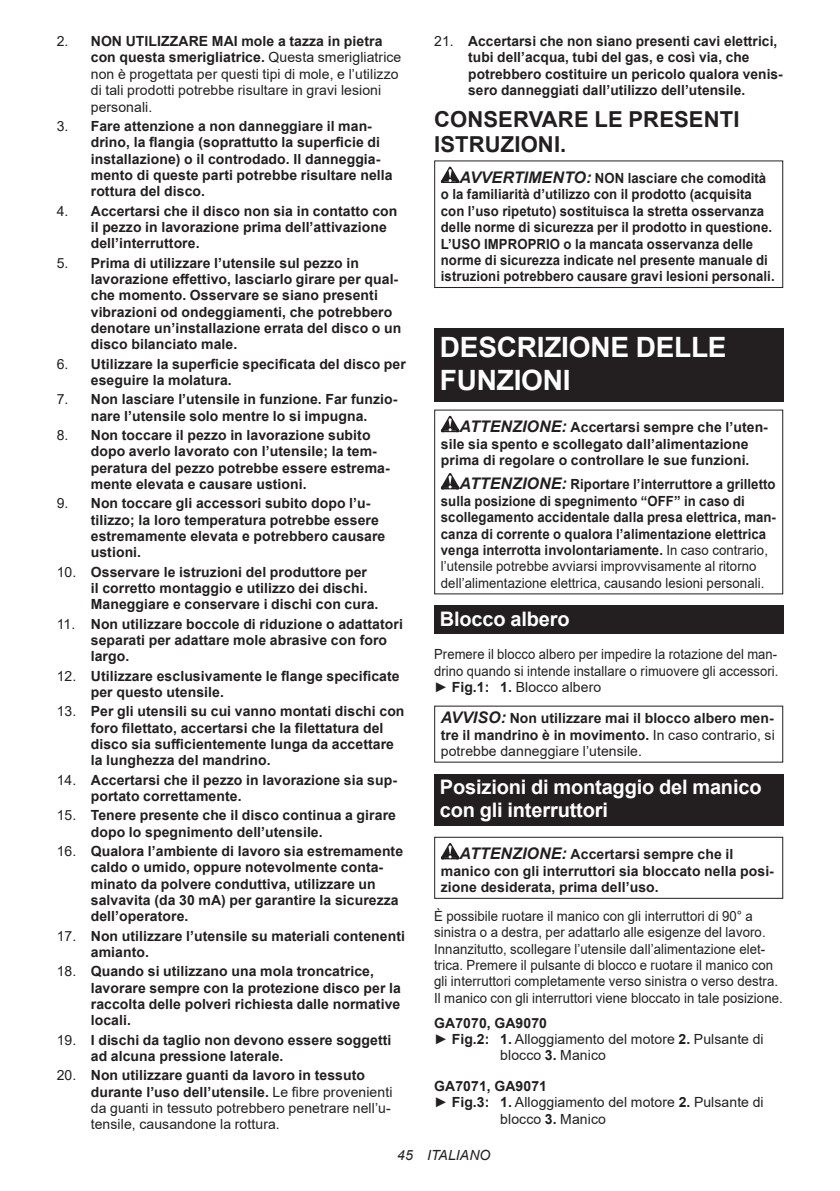
<style>
.page{position:relative;width:840px;height:1191px;background:#fff}
.page>*{position:absolute;margin:0;border:0;box-sizing:border-box;transform-origin:0 0}
.t1{font:700 28px/32.8px "Arial";letter-spacing:-.01em;color:#fff}
.t2{font:700 22px/25.8px "Arial";letter-spacing:.005em;color:#231f20}
.t3{font:700 20px/23.4px "Arial";letter-spacing:-.01em;color:#fff}
.t4{font:700 14px/16.4px "Arial";letter-spacing:.005em;color:#231f20}
.t5{font:700 14px/16.4px "Arial";letter-spacing:.005em;color:#231f20;scale:.94 1}
.t6{font:14px/16.4px "Arial";letter-spacing:.005em;color:#231f20}
.t7{font:14px/16.4px "Arial";letter-spacing:.005em;color:#231f20;scale:.94 1}
.t8{font:14px/16.4px "Arial";letter-spacing:.005em;color:#231f20;text-align:justify;scale:.93 1}
.t9{font:italic 14px "Arial";letter-spacing:.005em;color:#231f20}
.s1{font-weight:700}
.s2{font-weight:400}
.s3{font-style:italic;font-size:16px}
</style>
<div class="page">
<svg style="left:440px;top:167px;width:19px;height:16px"></svg>
<div style="left:434px;top:160px;width:348px;height:128px;border:1px solid #231f20"></div>
<div style="left:434px;top:328px;width:348px;height:73px;background:#231f20"></div>
<svg style="left:440px;top:416px;width:19px;height:16px"></svg>
<svg style="left:440px;top:473px;width:19px;height:16px"></svg>
<div style="left:434px;top:606px;width:348px;height:28px;background:#231f20"></div>
<div style="left:434px;top:774px;width:348px;height:52px;background:#231f20"></div>
<svg style="left:440px;top:843px;width:19px;height:16px"></svg>
<div style="left:434px;top:836px;width:348px;height:62px;border:1px solid #231f20"></div>
<p class="t6" style="left:91px;top:33px;width:312px;text-indent:-34px">2. <span class="s1">NON UTILIZZARE MAI mole a tazza in pietra con questa smerigliatrice.</span> Questa smerigliatrice non è progettata per questi tipi di mole, e l’utilizzo di tali prodotti potrebbe risultare in gravi lesioni personali.</p>
<p class="t4" style="left:91px;top:118px;width:303px;text-indent:-34px"><span class="s2">3.</span> Fare attenzione a non danneggiare il man&shy;drino, la flangia (soprattutto la superficie di installazione) o il controdado. Il danneggia&shy;mento di queste parti potrebbe risultare nella rottura del disco.</p>
<p class="t4" style="left:91px;top:203px;width:308px;text-indent:-34px"><span class="s2">4.</span> Accertarsi che il disco non sia in contatto con il pezzo in lavorazione prima dell’attivazione dell’interruttore.</p>
<p class="t4" style="left:91px;top:254px;width:312px;text-indent:-34px"><span class="s2">5.</span> Prima di utilizzare l’utensile sul pezzo in lavorazione effettivo, lasciarlo girare per qual&shy;che momento. Osservare se siano presenti vibrazioni od ondeggiamenti, che potrebbero denotare un’installazione errata del disco o un disco bilanciato male.</p>
<p class="t4" style="left:91px;top:356px;width:316px;text-indent:-34px"><span class="s2">6.</span> Utilizzare la superficie specificata del disco per eseguire la molatura.</p>
<p class="t4" style="left:57px;top:391px;width:342px;text-align:center"><span class="s2">7.</span> Non lasciare l’utensile in funzione. Far funzio&shy;nare l’utensile solo mentre lo si impugna.</p>
<p class="t4" style="left:91px;top:427px;width:300px;text-indent:-34px"><span class="s2">8.</span> Non toccare il pezzo in lavorazione subito dopo averlo lavorato con l’utensile; la tem&shy;peratura del pezzo potrebbe essere estrema&shy;mente elevata e causare ustioni.</p>
<p class="t4" style="left:91px;top:495px;width:296px;text-indent:-34px"><span class="s2">9.</span> Non toccare gli accessori subito dopo l’u&shy;tilizzo; la loro temperatura potrebbe essere estremamente elevata e potrebbero causare ustioni.</p>
<p class="t4" style="left:91px;top:563px;width:289px;text-indent:-34px"><span class="s2">10.</span> Osservare le istruzioni del produttore per il corretto montaggio e utilizzo dei dischi.<br>Maneggiare e conservare i dischi con cura.</p>
<p class="t4" style="left:91px;top:615px;width:313px;text-indent:-34px"><span class="s2">11.</span> Non utilizzare boccole di riduzione o adattatori separati per adattare mole abrasive con foro largo.</p>
<p class="t4" style="left:91px;top:667px;width:310px;text-indent:-34px"><span class="s2">12.</span> Utilizzare esclusivamente le flange specificate per questo utensile.</p>
<p class="t4" style="left:91px;top:703px;width:315px;text-indent:-34px"><span class="s2">13.</span> Per gli utensili su cui vanno montati dischi con foro filettato, accertarsi che la filettatura del disco sia sufficientemente lunga da accettare la lunghezza del mandrino.</p>
<p class="t4" style="left:91px;top:771px;width:307px;text-indent:-34px"><span class="s2">14.</span> Accertarsi che il pezzo in lavorazione sia sup&shy;portato correttamente.</p>
<p class="t4" style="left:91px;top:807px;width:306px;text-indent:-34px"><span class="s2">15.</span> Tenere presente che il disco continua a girare dopo lo spegnimento dell’utensile.</p>
<p class="t4" style="left:91px;top:843px;width:314px;text-indent:-34px"><span class="s2">16.</span> Qualora l’ambiente di lavoro sia estremamente caldo o umido, oppure notevolmente conta&shy;minato da polvere conduttiva, utilizzare un salvavita (da 30 mA) per garantire la sicurezza dell’operatore.</p>
<p class="t4" style="left:91px;top:927px;width:315px;text-indent:-34px"><span class="s2">17.</span> Non utilizzare l’utensile su materiali contenenti amianto.</p>
<p class="t4" style="left:91px;top:963px;width:311px;text-indent:-34px"><span class="s2">18.</span> Quando si utilizzano una mola troncatrice, lavorare sempre con la protezione disco per la raccolta delle polveri richiesta dalle normative locali.</p>
<p class="t4" style="left:91px;top:1031px;width:302px;text-indent:-34px"><span class="s2">19.</span> I dischi da taglio non devono essere soggetti ad alcuna pressione laterale.</p>
<p class="t6" style="left:91px;top:1067px;width:303px;text-indent:-34px">20. <span class="s1">Non utilizzare guanti da lavoro in tessuto durante l’uso dell’utensile.</span> Le fibre provenienti da guanti in tessuto potrebbero penetrare nell’u&shy;tensile, causandone la rottura.</p>
<p class="t4" style="left:468px;top:33px;width:316px;text-indent:-34px"><span class="s2">21.</span> Accertarsi che non siano presenti cavi elettrici, tubi dell’acqua, tubi del gas, e così via, che potrebbero costituire un pericolo qualora venis&shy;sero danneggiati dall’utilizzo dell’utensile.</p>
<h2 class="t2" style="left:434px;top:106px;width:307px">CONSERVARE LE PRESENTI<br>ISTRUZIONI.</h2>
<p class="t5" style="left:440px;top:170px;width:356px;text-indent:19px"><span class="s3">AVVERTIMENTO:</span> NON lasciare che comodità o la familiarità d’utilizzo con il prodotto (acquisita con l’uso ripetuto) sostituisca la stretta osservanza delle norme di sicurezza per il prodotto in questione.<br>L’USO IMPROPRIO o la mancata osservanza delle norme di sicurezza indicate nel presente manuale di istruzioni potrebbero causare gravi lesioni personali.</p>
<h1 class="t1" style="left:439px;top:331px;width:288px">DESCRIZIONE DELLE<br>FUNZIONI</h1>
<p class="t4" style="left:440px;top:419px;width:328px;text-indent:19px"><span class="s3">ATTENZIONE:</span> Accertarsi sempre che l’uten&shy;sile sia spento e scollegato dall’alimentazione prima di regolare o controllare le sue funzioni.</p>
<p class="t5" style="left:440px;top:476px;width:358px;text-indent:19px"><span class="s3">ATTENZIONE:</span> Riportare l’interruttore a grilletto sulla posizione di spegnimento “OFF” in caso di scollegamento accidentale dalla presa elettrica, man&shy;canza di corrente o qualora l’alimentazione elettrica venga interrotta involontariamente. <span class="s2">In caso contrario, l’utensile potrebbe avviarsi improvvisamente al ritorno dell’alimentazione elettrica, causando lesioni personali.</span></p>
<h3 class="t3" style="left:439px;top:607px;width:131px">Blocco albero</h3>
<p class="t8" style="left:434px;top:646px;width:371px">Premere il blocco albero per impedire la rotazione del man&shy;drino quando si intende installare o rimuovere gli accessori. ► <span class="s1">Fig.1: 1.</span> Blocco albero</p>
<p class="t4" style="left:440px;top:710px;width:335px;text-align:justify"><span class="s3">AVVISO:</span> Non utilizzare mai il blocco albero men&shy;tre il mandrino è in movimento. <span class="s2">In caso contrario, si potrebbe danneggiare l’utensile.</span></p>
<h3 class="t3" style="left:439px;top:775px;width:323px">Posizioni di montaggio del manico con gli interruttori</h3>
<p class="t4" style="left:440px;top:846px;width:334px;text-indent:19px"><span class="s3">ATTENZIONE:</span> Accertarsi sempre che il manico con gli interruttori sia bloccato nella posi&shy;zione desiderata, prima dell’uso.</p>
<p class="t7" style="left:434px;top:907px;width:372px">È possibile ruotare il manico con gli interruttori di 90° a sinistra o a destra, per adattarlo alle esigenze del lavoro.<br>Innanzitutto, scollegare l’utensile dall’alimentazione elet&shy;trica. Premere il pulsante di blocco e ruotare il manico con gli interruttori completamente verso sinistra o verso destra.<br>Il manico con gli interruttori viene bloccato in tale posizione.</p>
<p class="t4" style="left:434px;top:1014px;width:114px">GA7070, GA9070</p>
<p class="t6" style="left:434px;top:1031px;width:331px">► <span class="s1">Fig.2: 1.</span> Alloggiamento del motore <span class="s1">2.</span> Pulsante di</p>
<p class="t6" style="left:500px;top:1047px;width:107px">blocco <span class="s1">3.</span> Manico</p>
<p class="t4" style="left:434px;top:1078px;width:114px">GA7071, GA9071</p>
<p class="t6" style="left:434px;top:1094px;width:331px">► <span class="s1">Fig.3: 1.</span> Alloggiamento del motore <span class="s1">2.</span> Pulsante di</p>
<p class="t6" style="left:500px;top:1110px;width:107px">blocco <span class="s1">3.</span> Manico</p>
<p class="t9" style="left:397px;top:1146px;width:95px">45 ITALIANO</p>
</div>
